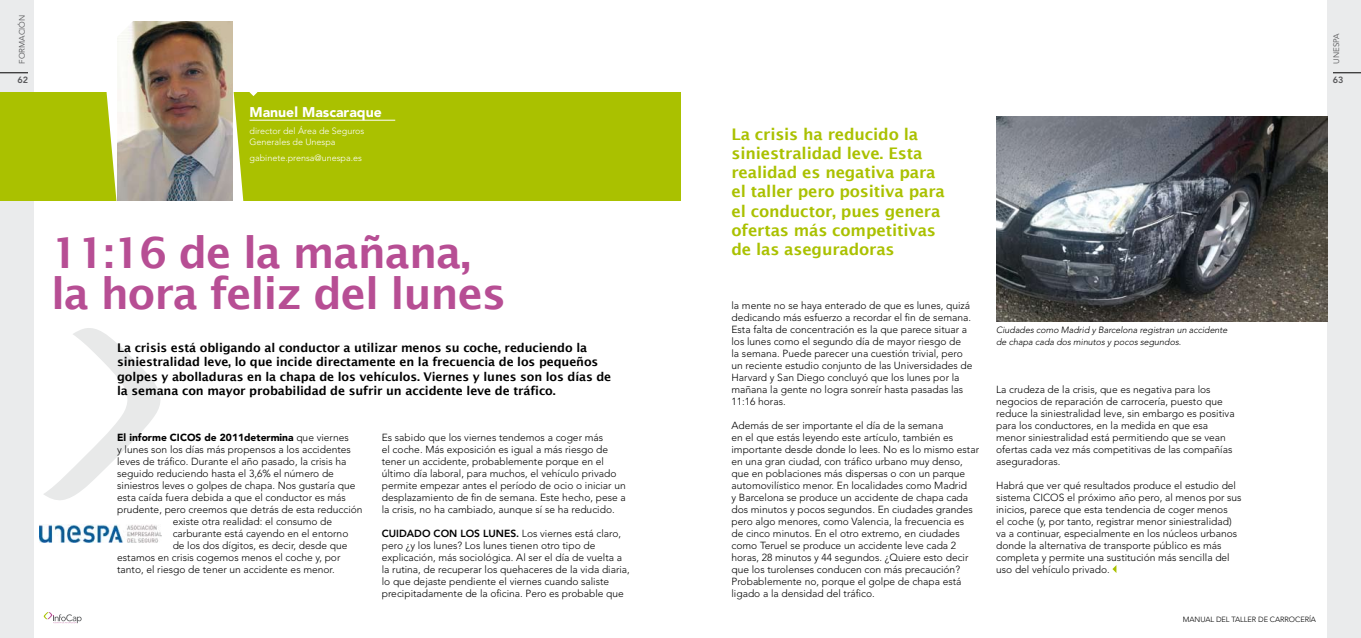
<style>
.page{position:relative;width:1361px;height:638px;background:#fff}
.page>*{position:absolute;margin:0;border:0;box-sizing:border-box;transform-origin:0 0}
.t1{font:600 43px/41px "Lucida Sans";letter-spacing:-.025em;color:#b74e94}
.t2{font:600 16px/19.2px "Lucida Sans";letter-spacing:-.01em;color:#aac100}
.t3{font:900 14px "Avenir";color:#fff}
.t4{font:600 12px/14.4px "Lucida Sans";letter-spacing:-.01em;color:#000}
.t5{font:300 10.2px/12px "Avenir";color:#000}
.t6{font:900 10.2px "Avenir";color:#000}
.t7{font:italic 300 9px/12px "Avenir";letter-spacing:-.005em;color:#000}
.t8{font:300 9px/11px "Avenir";color:#fff}
.t9{font:800 9px "Avenir";color:#58585a}
.t10{font:8px "Avenir";color:#58585a}
.t11{font:300 7.5px "Avenir";letter-spacing:-.01em;color:#000}
.s1{font-weight:300}
.s2{font-weight:800}
</style>
<div class="page">
<div style="left:0;top:0;width:34px;height:638px;background:#eaebec"></div>
<svg style="left:0;top:73px;width:28px;height:1px"></svg>
<svg style="left:44px;top:612px;width:38px;height:12px"></svg>
<div style="left:1327px;top:0;width:34px;height:638px;background:#eaebec"></div>
<svg style="left:1333px;top:73px;width:28px;height:1px"></svg>
<img style="left:996px;top:117px;width:331px;height:204px">
<div style="left:0;top:92px;width:680px;height:109px;background:#aac100"></div>
<svg style="left:44px;top:328px;width:117px;height:172px"></svg>
<hr style="left:249px;top:120px;width:146px;height:1px;background:#fff">
<svg style="left:1112px;top:565px;width:4px;height:8px"></svg>
<img style="left:106px;top:21px;width:151px;height:180px">
<img style="left:39px;top:524px;width:122px;height:18px">
<p class="t10" style="left:18px;top:64px;width:51px;rotate:-90deg">formación</p>
<p class="t9" style="left:17px;top:74px;width:12px">62</p>
<h3 class="t3" style="left:249px;top:104px;width:134px">Manuel Mascaraque</h3>
<p class="t8" style="left:249px;top:125px;width:116px">director del Área de Seguros<br>Generales de Unespa</p>
<p class="t8" style="left:249px;top:153px;width:114px">gabinete.prensa@unespa.es</p>
<h1 class="t1" style="left:51px;top:231px;width:457px">11:16 de la mañana, la hora feliz del lunes</h1>
<p class="t4" style="left:117px;top:340px;width:495px">La crisis está obligando al conductor a utilizar menos su coche, reduciendo la siniestralidad leve, lo que incide directamente en la frecuencia de los pequeños golpes y abolladuras en la chapa de los vehículos. Viernes y lunes son los días de la semana con mayor probabilidad de sufrir un accidente leve de tráfico.</p>
<p class="t6" style="left:117px;top:431px;width:233px">El informe CICOS de 2011determina <span class="s1">que viernes</span></p>
<p class="t5" style="left:117px;top:443px;width:235px">y lunes son los días más propensos a los accidentes</p>
<p class="t5" style="left:117px;top:455px;width:231px">leves de tráfico. Durante el año pasado, la crisis ha</p>
<p class="t5" style="left:117px;top:467px;width:218px">seguido reduciendo hasta el 3,6% el número de</p>
<p class="t5" style="left:117px;top:479px;width:240px">siniestros leves o golpes de chapa. Nos gustaría que</p>
<p class="t5" style="left:117px;top:491px;width:230px">esta caída fuera debida a que el conductor es más</p>
<p class="t5" style="left:117px;top:503px;width:247px">prudente, pero creemos que detrás de esta reducción</p>
<p class="t5" style="left:173px;top:515px;width:161px">existe otra realidad: el consumo de</p>
<p class="t5" style="left:173px;top:527px;width:177px">carburante está cayendo en el entorno</p>
<p class="t5" style="left:173px;top:539px;width:176px">de los dos dígitos, es decir, desde que</p>
<p class="t5" style="left:117px;top:551px;width:225px">estamos en crisis cogemos menos el coche y, por</p>
<p class="t5" style="left:117px;top:563px;width:219px">tanto, el riesgo de tener un accidente es menor.</p>
<p class="t5" style="left:382px;top:431px;width:245px">Es sabido que los viernes tendemos a coger más<br>el coche. Más exposición es igual a más riesgo de tener un accidente, probablemente porque en el último día laboral, para muchos, el vehículo privado permite empezar antes el período de ocio o iniciar un desplazamiento de fin de semana. Este hecho, pese a la crisis, no ha cambiado, aunque sí se ha reducido.</p>
<p class="t5" style="left:382px;top:527px;width:250px"><span class="s2">CUIDADO CON LOS LUNES.</span> Los viernes está claro, pero ¿y los lunes? Los lunes tienen otro tipo de explicación, más sociológica. Al ser el día de vuelta a la rutina, de recuperar los quehaceres de la vida diaria, lo que dejaste pendiente el viernes cuando saliste precipitadamente de la oficina. Pero es probable que</p>
<p class="t10" style="left:1331px;top:64px;width:32px;rotate:-90deg">unespa</p>
<p class="t9" style="left:1333px;top:74px;width:12px">63</p>
<h2 class="t2" style="left:731px;top:124px;width:215px">La crisis ha reducido la siniestralidad leve. Esta realidad es negativa para el taller pero positiva para el conductor, pues genera ofertas más competitivas de las aseguradoras</h2>
<p class="t5" style="left:731px;top:299px;width:242px">la mente no se haya enterado de que es lunes, quizá dedicando más esfuerzo a recordar el fin de semana.<br>Esta falta de concentración es la que parece situar a los lunes como el segundo día de mayor riesgo de<br>la semana. Puede parecer una cuestión trivial, pero un reciente estudio conjunto de las Universidades de Harvard y San Diego concluyó que los lunes por la mañana la gente no logra sonreír hasta pasadas las 11:16 horas.</p>
<p class="t5" style="left:731px;top:419px;width:249px">Además de ser importante el día de la semana<br>en el que estás leyendo este artículo, también es importante desde donde lo lees. No es lo mismo estar en una gran ciudad, con tráfico urbano muy denso, que en poblaciones más dispersas o con un parque automovilístico menor. En localidades como Madrid<br>y Barcelona se produce un accidente de chapa cada dos minutos y pocos segundos. En ciudades grandes pero algo menores, como Valencia, la frecuencia es<br>de cinco minutos. En el otro extremo, en ciudades como Teruel se produce un accidente leve cada 2 horas, 28 minutos y 44 segundos. ¿Quiere esto decir que los turolenses conducen con más precaución?<br>Probablemente no, porque el golpe de chapa está ligado a la densidad del tráfico.</p>
<p class="t7" style="left:996px;top:324px;width:233px">Ciudades como Madrid y Barcelona registran un accidente de chapa cada dos minutos y pocos segundos.</p>
<p class="t5" style="left:996px;top:383px;width:240px">La crudeza de la crisis, que es negativa para los negocios de reparación de carrocería, puesto que reduce la siniestralidad leve, sin embargo es positiva para los conductores, en la medida en que esa menor siniestralidad está permitiendo que se vean ofertas cada vez más competitivas de las compañías aseguradoras.</p>
<p class="t5" style="left:996px;top:479px;width:247px">Habrá que ver qué resultados produce el estudio del sistema CICOS el próximo año pero, al menos por sus inicios, parece que esta tendencia de coger menos<br>el coche (y, por tanto, registrar menor siniestralidad) va a continuar, especialmente en los núcleos urbanos donde la alternativa de transporte público es más completa y permite una sustitución más sencilla del uso del vehículo privado.</p>
<p class="t11" style="left:1183px;top:615px;width:135px">MANUAL DEL TALLER DE CARROCERÍA</p>
</div>
